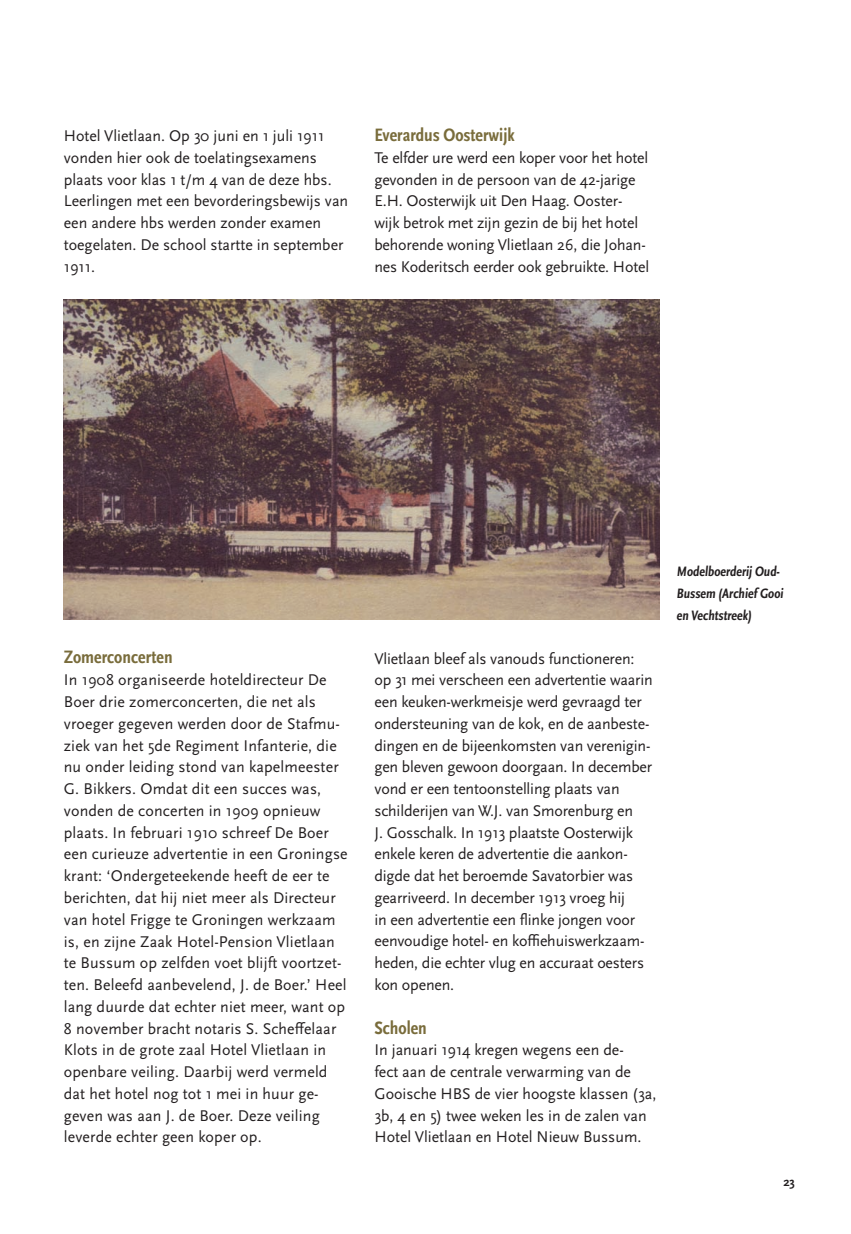
<style>
.page{position:relative;width:851px;height:1234px;background:#fff}
.page>*{position:absolute;margin:0;border:0;box-sizing:border-box;transform-origin:0 0}
.t1{font:700 condensed 18.75px "Scala Sans Pro";color:#796c3b}
.t2{font:16.2px/21.8px "Scala Sans Pro";color:#231f20}
.t3{font:700 condensed 14.25px/21.8px "Scala Sans Pro";color:#231f20}
.t4{font:700 12.75px "Scala Sans Pro";color:#231f20}
</style>
<div class="page">
<img style="left:64px;top:300px;width:595px;height:320px">
<p class="t2" style="left:64px;top:125px;width:286px">Hotel Vlietlaan. Op 30 juni en 1 juli 1911 vonden hier ook de toelatingsexamens plaats voor klas 1 t/m 4 van de deze hbs.<br>Leerlingen met een bevorderingsbewijs van een andere hbs werden zonder examen toegelaten. De school startte in september 1911.</p>
<p class="t1" style="left:374px;top:124px;width:142px">Everardus Oosterwijk</p>
<p class="t2" style="left:374px;top:147px;width:276px">Te elfder ure werd een koper voor het hotel gevonden in de persoon van de 42-jarige E.H. Oosterwijk uit Den Haag. Ooster&shy;wijk betrok met zijn gezin de bij het hotel behorende woning Vlietlaan 26, die Johan&shy;nes Koderitsch eerder ook gebruikte. Hotel</p>
<p class="t1" style="left:64px;top:646px;width:110px">Zomerconcerten</p>
<p class="t2" style="left:64px;top:669px;width:285px">In 1908 organiseerde hoteldirecteur De Boer drie zomerconcerten, die net als vroeger gegeven werden door de Stafmu&shy;ziek van het 5de Regiment Infanterie, die nu onder leiding stond van kapelmeester G. Bikkers. Omdat dit een succes was, vonden de concerten in 1909 opnieuw plaats. In februari 1910 schreef De Boer een curieuze advertentie in een Groningse krant: ‘Ondergeteekende heeft de eer te berichten, dat hij niet meer als Directeur van hotel Frigge te Groningen werkzaam is, en zijne Zaak Hotel-Pension Vlietlaan te Bussum op zelfden voet blijft voortzet&shy;ten. Beleefd aanbevelend, J. de Boer.’ Heel lang duurde dat echter niet meer, want op 8 november bracht notaris S. Scheffelaar Klots in de grote zaal Hotel Vlietlaan in openbare veiling. Daarbij werd vermeld dat het hotel nog tot 1 mei in huur ge&shy;geven was aan J. de Boer. Deze veiling leverde echter geen koper op.</p>
<p class="t2" style="left:374px;top:647px;width:280px">Vlietlaan bleef als vanouds functioneren: op 31 mei verscheen een advertentie waarin een keuken-werkmeisje werd gevraagd ter ondersteuning van de kok, en de aanbeste&shy;dingen en de bijeenkomsten van verenigin&shy;gen bleven gewoon doorgaan. In december vond er een tentoonstelling plaats van schilderijen van W.J. van Smorenburg en<br>J. Gosschalk. In 1913 plaatste Oosterwijk enkele keren de advertentie die aankon&shy;digde dat het beroemde Savatorbier was gearriveerd. In december 1913 vroeg hij<br>in een advertentie een flinke jongen voor eenvoudige hotel- en koffiehuiswerkzaam&shy;heden, die echter vlug en accuraat oesters kon openen.</p>
<p class="t1" style="left:374px;top:1016px;width:54px">Scholen</p>
<p class="t2" style="left:374px;top:1038px;width:283px">In januari 1914 kregen wegens een de-<br>fect aan de centrale verwarming van de Gooische HBS de vier hoogste klassen (3a, 3b, 4 en 5) twee weken les in de zalen van Hotel Vlietlaan en Hotel Nieuw Bussum.</p>
<p class="t3" style="left:676px;top:561px;width:110px">Modelboerderij Oud-<br>Bussem (Archief Gooi en Vechtstreek)</p>
<p class="t4" style="left:783px;top:1174px;width:13px">23</p>
</div>
